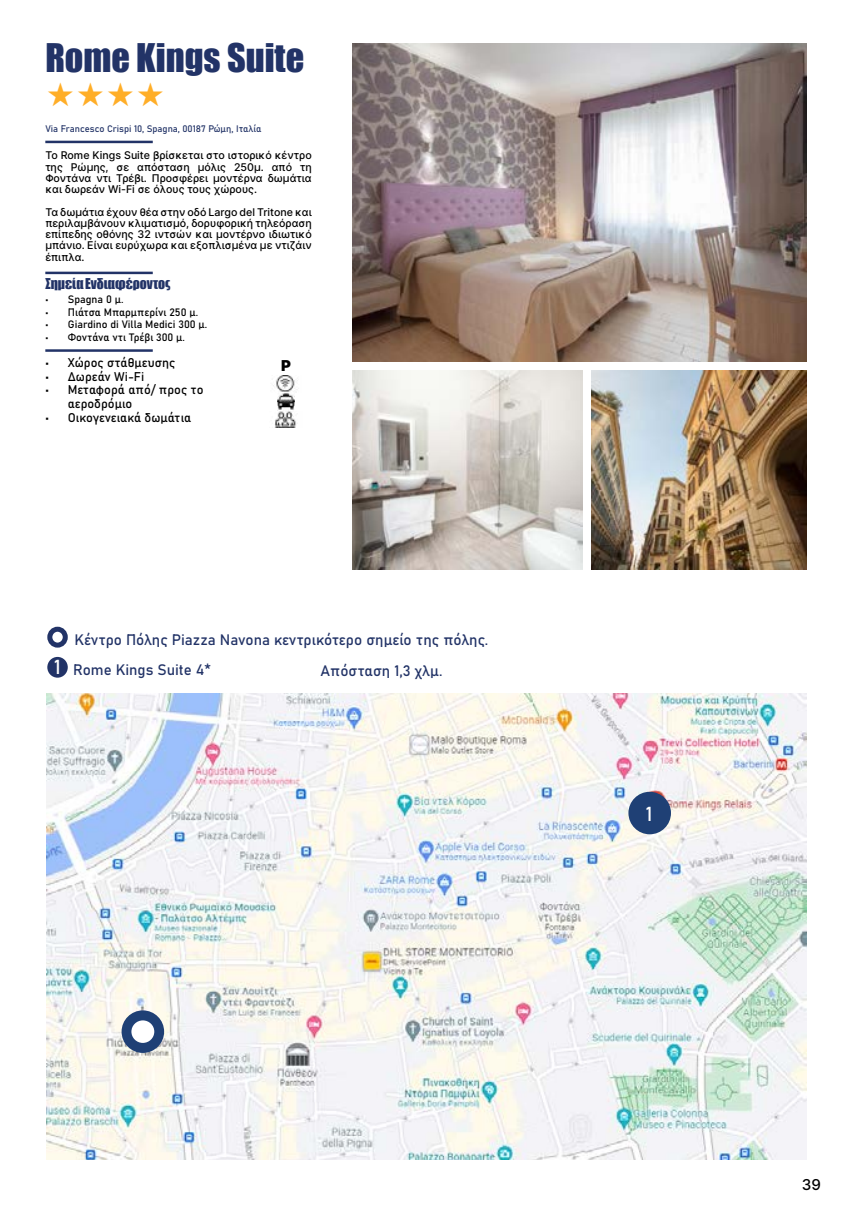
<style>
.page{position:relative;width:851px;height:1205px;background:#fff}
.page>*{position:absolute;margin:0;border:0;box-sizing:border-box;transform-origin:0 0}
.t1{font:36.25px "Impact";color:#223367}
.t2{font:900 28.75px "Inter";color:#ffae28}
.t3{font:20px "Bahnschrift";color:#fff}
.t4{font:15px/30.9px "Bahnschrift";color:#223367}
.t5{font:500 15px "Inter";color:#000}
.t6{font:900 15px "Inter";color:#000}
.t7{font:13.75px "Impact";color:#223367}
.t8{font:12.5px/13.8px "Bahnschrift";color:#000}
.t9{font:500 10.62px/11.2px "Inter";color:#000;text-align:justify}
.t10{font:10.62px "Bahnschrift";color:#000}
.t11{font:9.38px "Bahnschrift";color:#223367}
</style>
<div class="page">
<hr style="left:45px;top:141px;width:108px;height:2px;background:#223367">
<img style="left:352px;top:371px;width:230px;height:199px">
<img style="left:352px;top:44px;width:454px;height:318px">
<img style="left:591px;top:371px;width:215px;height:199px">
<hr style="left:45px;top:272px;width:108px;height:2px;background:#223367">
<hr style="left:45px;top:349px;width:108px;height:3px;background:#223367">
<img style="left:273px;top:375px;width:25px;height:17px">
<img style="left:47px;top:694px;width:759px;height:465px">
<div style="left:628px;top:792px;width:43px;height:42px;background:#1f4075;border-radius:50%"></div>
<div style="left:121px;top:1010px;width:43px;height:43px;background:#1f4075;border-radius:50%"></div>
<div style="left:131px;top:1020px;width:23px;height:23px;background:#fff;border-radius:50%"></div>
<img style="left:275px;top:411px;width:21px;height:16px">
<img style="left:277px;top:393px;width:18px;height:17px">
<div style="left:47px;top:657px;width:21px;height:21px;background:#223367;border-radius:50%"></div>
<div style="left:47px;top:627px;width:21px;height:20px;border:5px solid #223367;border-radius:50%"></div>
<h1 class="t1" style="left:45px;top:30px;width:260px">Rome Kings Suite</h1>
<h2 class="t2" style="left:45px;top:74px;width:122px">★★★★</h2>
<p class="t11" style="left:45px;top:121px;width:217px">Via Francesco Crispi 10, Spagna, 00187 Ρώμη, Ιταλία</p>
<p class="t9" style="left:45px;top:150px;width:268px">Το Rome Kings Suite βρίσκεται στο ιστορικό κέντρο της Ρώμης, σε απόσταση μόλις 250μ. από τη Φοντάνα ντι Τρέβι. Προσφέρει μοντέρνα δωμάτια και δωρεάν Wi-Fi σε όλους τους χώρους.</p>
<p class="t9" style="left:45px;top:206px;width:268px">Τα δωμάτια έχουν θέα στην οδό Largo del Tritone και περιλαμβάνουν κλιματισμό, δορυφορική τηλεόραση επίπεδης οθόνης 32 ιντσών και μοντέρνο ιδιωτικό μπάνιο. Είναι ευρύχωρα και εξοπλισμένα με ντιζάιν έπιπλα.</p>
<p class="t7" style="left:45px;top:273px;width:126px">Σημεία Ενδιαφέροντος</p>
<p class="t10" style="left:45px;top:291px;width:80px">• Spagna 0 μ.</p>
<p class="t10" style="left:45px;top:304px;width:154px">• Πιάτσα Μπαρμπερίνι 250 μ.</p>
<p class="t10" style="left:45px;top:317px;width:163px">• Giardino di Villa Medici 300 μ.</p>
<p class="t10" style="left:45px;top:329px;width:141px">• Φοντάνα ντι Τρέβι 300 μ.</p>
<p class="t8" style="left:45px;top:355px;width:131px">• Xώρος στάθμευσης</p>
<p class="t8" style="left:45px;top:368px;width:100px">• Δωρεάν Wi-Fi</p>
<p class="t8" style="left:68px;top:382px;width:137px;text-indent:-22px">• Μεταφορά από/ προς το αεροδρόμιο</p>
<p class="t8" style="left:45px;top:410px;width:147px">• Οικογενειακά δωμάτια</p>
<h3 class="t6" style="left:281px;top:355px;width:11px">P</h3>
<h3 class="t3" style="left:54px;top:652px;width:8px">1</h3>
<h3 class="t4" style="left:320px;top:623px;width:169px;text-indent:-246px">Κέντρο Πόλης Piazza Navona κεντρικότερο σημείο της πόλης.<br>Απόσταση 1,3 χλμ.</h3>
<h3 class="t4" style="left:73px;top:653px;width:139px">Rome Kings Suite 4*</h3>
<h3 class="t3" style="left:645px;top:799px;width:8px">1</h3>
<h3 class="t5" style="left:801px;top:1173px;width:21px">39</h3>
</div>
